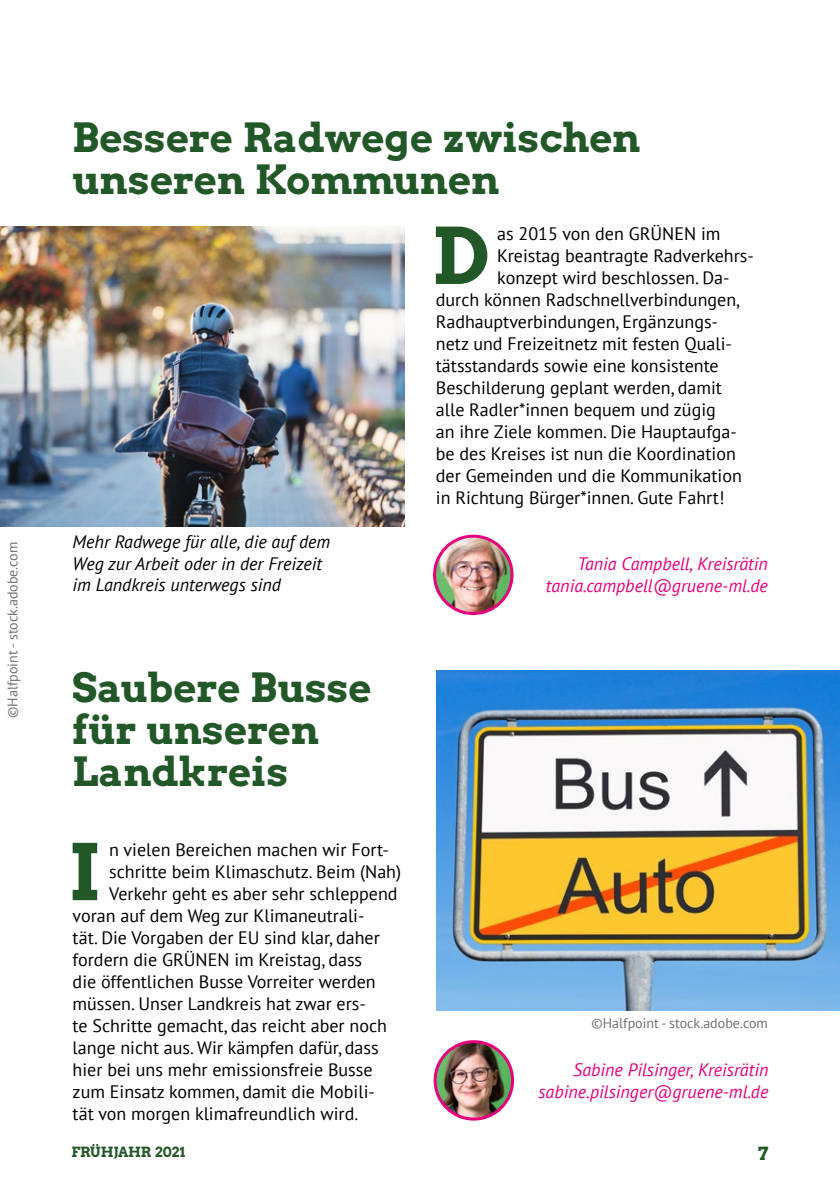
<style>
.page{position:relative;width:840px;height:1191px;background:#fff}
.page>*{position:absolute;margin:0;border:0;box-sizing:border-box;transform-origin:0 0}
.t1{font:77.4px "Arvo Gruen";color:#225828}
.t2{font:40px/42px "Arvo Gruen";color:#225828}
.t3{font:18px "PT Sans";color:#000}
.t4{font:italic 18px/22px "PT Sans";color:#e6007d;text-align:right}
.t5{font:italic 18px/21.6px "PT Sans";color:#000}
.t6{font:18px "Arvo Gruen";color:#225828}
.t7{font:14px "PT Sans";color:#706f6f}
.t8{font:14px "Arvo Gruen";letter-spacing:-.005em;color:#225828}
</style>
<div class="page">
<img style="left:434px;top:536px;width:77px;height:77px;border-radius:39px">
<div style="left:433px;top:534px;width:80px;height:81px;border:3px solid #e6007d;border-radius:50%"></div>
<img style="left:435px;top:1041px;width:77px;height:78px;border-radius:39px">
<div style="left:433px;top:1040px;width:81px;height:80px;border:3px solid #e6007d;border-radius:50%"></div>
<img style="left:436px;top:670px;width:403px;height:340px">
<img style="left:0;top:226px;width:404px;height:300px">
<h2 class="t2" style="left:72px;top:115px;width:570px">Bessere Radwege zwischen unseren Kommunen</h2>
<p class="t7" style="left:4px;top:718px;width:178px;rotate:-90deg">©Halfpoint - stock.adobe.com</p>
<p class="t5" style="left:73px;top:531px;width:259px">Mehr Radwege für alle, die auf dem<br>Weg zur Arbeit oder in der Freizeit im Landkreis unterwegs sind</p>
<h2 class="t2" style="left:72px;top:665px;width:301px">Saubere Busse für unseren<br>Landkreis</h2>
<h1 class="t1" style="left:68px;top:818px;width:35px">I</h1>
<p class="t3" style="left:109px;top:838px;width:281px">n vielen Bereichen machen wir Fort-</p>
<p class="t3" style="left:109px;top:860px;width:293px">schritte beim Klimaschutz. Beim (Nah)</p>
<p class="t3" style="left:109px;top:882px;width:290px">Verkehr geht es aber sehr schleppend</p>
<p class="t3" style="left:73px;top:904px;width:293px">voran auf dem Weg zur Klimaneutrali-</p>
<p class="t3" style="left:73px;top:926px;width:308px">tät. Die Vorgaben der EU sind klar, daher</p>
<p class="t3" style="left:73px;top:948px;width:291px">fordern die GRÜNEN im Kreistag, dass</p>
<p class="t3" style="left:73px;top:970px;width:304px">die öffentlichen Busse Vorreiter werden</p>
<p class="t3" style="left:73px;top:992px;width:295px">müssen. Unser Landkreis hat zwar ers-</p>
<p class="t3" style="left:73px;top:1014px;width:316px">te Schritte gemacht, das reicht aber noch</p>
<p class="t3" style="left:73px;top:1036px;width:307px">lange nicht aus. Wir kämpfen dafür, dass</p>
<p class="t3" style="left:73px;top:1058px;width:301px">hier bei uns mehr emissionsfreie Busse</p>
<p class="t3" style="left:73px;top:1080px;width:304px">zum Einsatz kommen, damit die Mobili-</p>
<p class="t3" style="left:73px;top:1102px;width:287px">tät von morgen klimafreundlich wird.</p>
<h1 class="t1" style="left:431px;top:202px;width:59px">D</h1>
<p class="t3" style="left:497px;top:222px;width:224px">as 2015 von den GRÜNEN im</p>
<p class="t3" style="left:497px;top:244px;width:256px">Kreistag beantragte Radverkehrs-</p>
<p class="t3" style="left:497px;top:266px;width:234px">konzept wird beschlossen. Da-</p>
<p class="t3" style="left:435px;top:288px;width:305px">durch können Radschnellverbindungen,</p>
<p class="t3" style="left:435px;top:310px;width:283px">Radhauptverbindungen, Ergänzungs-</p>
<p class="t3" style="left:435px;top:332px;width:297px">netz und Freizeitnetz mit festen Quali-</p>
<p class="t3" style="left:435px;top:354px;width:284px">tätsstandards sowie eine konsistente</p>
<p class="t3" style="left:435px;top:376px;width:287px">Beschilderung geplant werden, damit</p>
<p class="t3" style="left:435px;top:398px;width:281px">alle Radler*innen bequem und zügig</p>
<p class="t3" style="left:435px;top:420px;width:302px">an ihre Ziele kommen. Die Hauptaufga-</p>
<p class="t3" style="left:435px;top:442px;width:301px">be des Kreises ist nun die Koordination</p>
<p class="t3" style="left:435px;top:464px;width:307px">der Gemeinden und die Kommunikation</p>
<p class="t3" style="left:435px;top:486px;width:290px">in Richtung Bürger*innen. Gute Fahrt!</p>
<p class="t4" style="left:545px;top:552px;width:223px">Tania Campbell, Kreisrätin tania.campbell@gruene-ml.de</p>
<p class="t7" style="left:591px;top:1014px;width:178px">©Halfpoint - stock.adobe.com</p>
<p class="t4" style="left:538px;top:1058px;width:231px">Sabine Pilsinger, Kreisrätin sabine.pilsinger@gruene-ml.de</p>
<p class="t8" style="left:71px;top:1142px;width:115px">FRÜHJAHR 2021</p>
<p class="t6" style="left:757px;top:1141px;width:12px">7</p>
</div>
